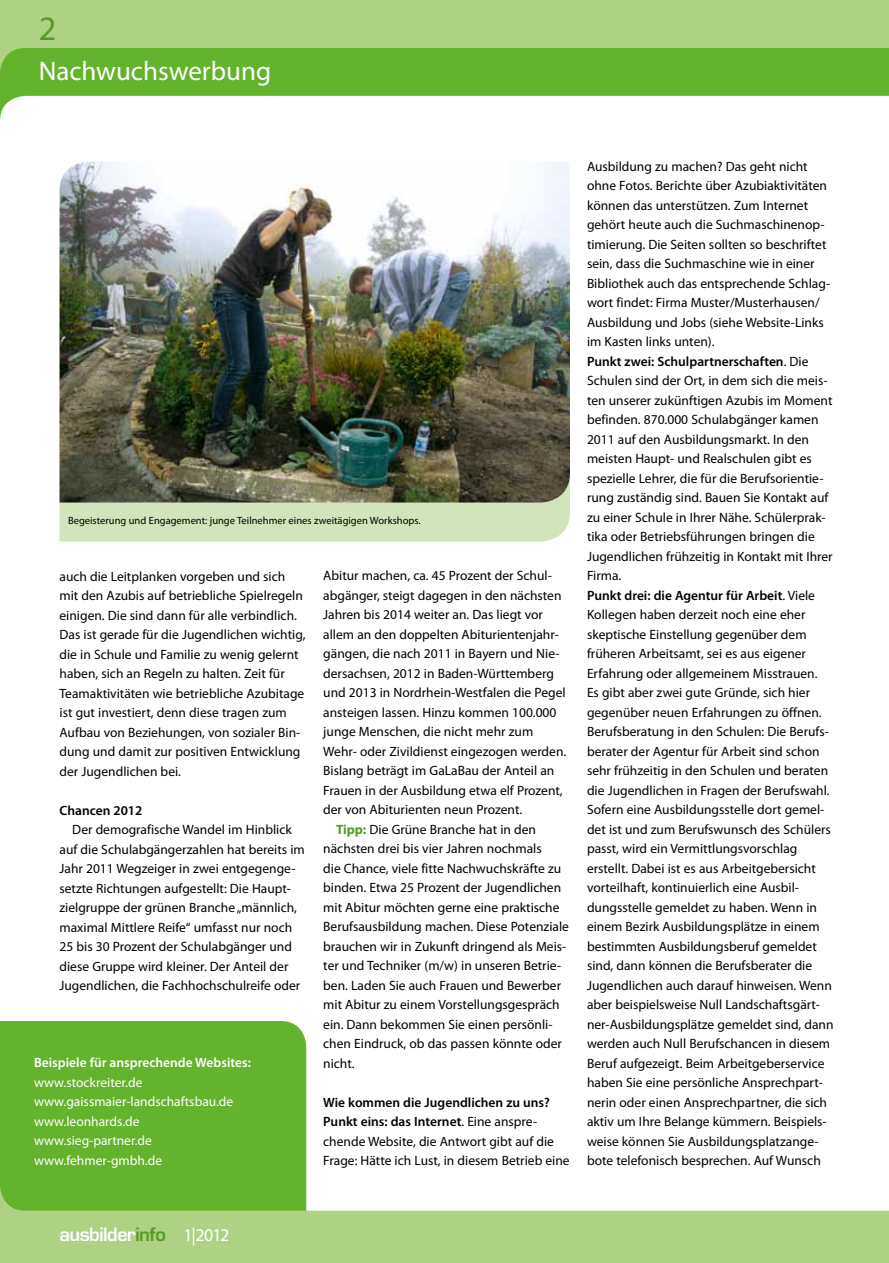
<style>
.page{position:relative;width:889px;height:1263px;background:#fff}
.page>*{position:absolute;margin:0;border:0;box-sizing:border-box;transform-origin:0 0}
.t1{font:34.35px "Myriad Pro";color:#559a26}
.t2{font:27px "Myriad Pro";color:#fff}
.t3{font:600 18px "Eurostile";letter-spacing:-.025em;color:#fff}
.t4{font:13.5px/19.5px "Myriad Pro";color:#000}
.t5{font:13.5px/19.5px "Myriad Pro";color:#fff}
.t6{font:600 13.5px "Myriad Pro";color:#fff}
.t7{font:600 13.5px "Myriad Pro";color:#000}
.t8{font:10.5px "Myriad Pro";color:#000}
.s1{font-weight:700;color:#559a26}
.s2{font-weight:600}
.s3{color:#559a26}
.s4{font-family:"Myriad Pro";font-weight:400}
</style>
<div class="page">
<div style="left:0;top:1021px;width:306px;height:140px;background:#64b32c"></div>
<div style="left:60px;top:503px;width:510px;height:39px;background:#d2e4ba"></div>
<img style="left:60px;top:162px;width:510px;height:341px">
<div style="left:0;top:0;width:889px;height:87px;background:#aed184"></div>
<svg style="left:0;top:48px;width:889px;height:71px;fill:#64b32c"></svg>
<svg style="left:0;top:1161px;width:889px;height:102px;fill:#aed184"></svg>
<h1 class="t1" style="left:39px;top:7px;width:19px">2</h1>
<h2 class="t2" style="left:39px;top:54px;width:234px">Nachwuchswerbung</h2>
<p class="t8" style="left:68px;top:514px;width:354px">Begeisterung und Engagement: junge Teilnehmer eines zweitägigen Workshops.</p>
<p class="t4" style="left:60px;top:566px;width:247px">auch die Leitplanken vorgeben und sich mit den Azubis auf betriebliche Spielregeln einigen. Die sind dann für alle verbindlich.<br>Das ist gerade für die Jugendlichen wichtig, die in Schule und Familie zu wenig gelernt haben, sich an Regeln zu halten. Zeit für Teamaktivitäten wie betriebliche Azubitage ist gut investiert, denn diese tragen zum Aufbau von Beziehungen, von sozialer Bin&shy;dung und damit zur positiven Entwicklung der Jugendlichen bei.</p>
<p class="t7" style="left:60px;top:801px;width:84px">Chancen 2012</p>
<p class="t4" style="left:60px;top:819px;width:247px;text-indent:13px">Der demografische Wandel im Hinblick auf die Schulabgängerzahlen hat bereits im Jahr 2011 Wegzeiger in zwei entgegenge&shy;setzte Richtungen aufgestellt: Die Haupt&shy;zielgruppe der grünen Branche „männlich, maximal Mittlere Reife“ umfasst nur noch 25 bis 30 Prozent der Schulabgänger und diese Gruppe wird kleiner. Der Anteil der Jugendlichen, die Fachhochschulreife oder</p>
<p class="t6" style="left:34px;top:1054px;width:218px">Beispiele für ansprechende Websites:</p>
<p class="t5" style="left:34px;top:1072px;width:201px">www.stockreiter.de www.gaissmaier-landschaftsbau.de www.leonhards.de www.sieg-partner.de www.fehmer-gmbh.de</p>
<p class="t4" style="left:323px;top:566px;width:230px">Abitur machen, ca. 45 Prozent der Schul-</p>
<p class="t4" style="left:323px;top:585px;width:240px">abgänger, steigt dagegen in den nächsten</p>
<p class="t4" style="left:323px;top:605px;width:221px">Jahren bis 2014 weiter an. Das liegt vor</p>
<p class="t4" style="left:323px;top:624px;width:237px">allem an den doppelten Abiturientenjahr-</p>
<p class="t4" style="left:323px;top:644px;width:238px">gängen, die nach 2011 in Bayern und Nie-</p>
<p class="t4" style="left:323px;top:663px;width:232px">dersachsen, 2012 in Baden-Württemberg</p>
<p class="t4" style="left:323px;top:683px;width:244px">und 2013 in Nordrhein-Westfalen die Pegel</p>
<p class="t4" style="left:323px;top:702px;width:235px">ansteigen lassen. Hinzu kommen 100.000</p>
<p class="t4" style="left:323px;top:722px;width:211px">junge Menschen, die nicht mehr zum</p>
<p class="t4" style="left:323px;top:741px;width:244px">Wehr- oder Zivildienst eingezogen werden.</p>
<p class="t4" style="left:323px;top:761px;width:233px">Bislang beträgt im GaLaBau der Anteil an</p>
<p class="t4" style="left:323px;top:780px;width:241px">Frauen in der Ausbildung etwa elf Prozent,</p>
<p class="t4" style="left:323px;top:800px;width:200px">der von Abiturienten neun Prozent.</p>
<p class="t4" style="left:336px;top:819px;width:201px"><span class="s1">Tipp:</span> Die Grüne Branche hat in den</p>
<p class="t4" style="left:323px;top:839px;width:220px">nächsten drei bis vier Jahren nochmals</p>
<p class="t4" style="left:323px;top:858px;width:239px">die Chance, viele fitte Nachwuchskräfte zu</p>
<p class="t4" style="left:323px;top:878px;width:239px">binden. Etwa 25 Prozent der Jugendlichen</p>
<p class="t4" style="left:323px;top:897px;width:238px">mit Abitur möchten gerne eine praktische</p>
<p class="t4" style="left:323px;top:917px;width:247px">Berufsausbildung machen. Diese Potenziale</p>
<p class="t4" style="left:323px;top:936px;width:245px">brauchen wir in Zukunft dringend als Meis-</p>
<p class="t4" style="left:323px;top:956px;width:239px">ter und Techniker (m/w) in unseren Betrie-</p>
<p class="t4" style="left:323px;top:975px;width:239px">ben. Laden Sie auch Frauen und Bewerber</p>
<p class="t4" style="left:323px;top:995px;width:238px">mit Abitur zu einem Vorstellungsgespräch</p>
<p class="t4" style="left:323px;top:1014px;width:231px">ein. Dann bekommen Sie einen persönli-</p>
<p class="t4" style="left:323px;top:1034px;width:240px">chen Eindruck, ob das passen könnte oder</p>
<p class="t4" style="left:323px;top:1053px;width:33px">nicht.</p>
<p class="t4" style="left:323px;top:1092px;width:248px"><span class="s2">Wie kommen die Jugendlichen zu uns?<br>Punkt eins: das Internet</span>. Eine anspre&shy;chende Website, die Antwort gibt auf die Frage: Hätte ich Lust, in diesem Betrieb eine</p>
<p class="t4" style="left:587px;top:156px;width:248px">Ausbildung zu machen? Das geht nicht ohne Fotos. Berichte über Azubiaktivitäten können das unterstützen. Zum Internet gehört heute auch die Suchmaschinenop&shy;timierung. Die Seiten sollten so beschriftet sein, dass die Suchmaschine wie in einer Bibliothek auch das entsprechende Schlag&shy;wort findet: Firma Muster/Musterhausen/ Ausbildung und Jobs (siehe Website-Links im Kasten links unten).<br><span class="s2">Punkt zwei: Schulpartnerschaften</span>. Die Schulen sind der Ort, in dem sich die meis&shy;ten unserer zukünftigen Azubis im Moment befinden. 870.000 Schulabgänger kamen 2011 auf den Ausbildungsmarkt. In den meisten Haupt- und Realschulen gibt es spezielle Lehrer, die für die Berufsorientie&shy;rung zuständig sind. Bauen Sie Kontakt auf zu einer Schule in Ihrer Nähe. Schülerprak&shy;tika oder Betriebsführungen bringen die Jugendlichen frühzeitig in Kontakt mit Ihrer Firma.<br><span class="s2">Punkt drei: die Agentur für Arbeit</span>. Viele Kollegen haben derzeit noch eine eher skeptische Einstellung gegenüber dem früheren Arbeitsamt, sei es aus eigener Erfahrung oder allgemeinem Misstrauen.<br>Es gibt aber zwei gute Gründe, sich hier gegenüber neuen Erfahrungen zu öffnen.<br>Berufsberatung in den Schulen: Die Berufs&shy;berater der Agentur für Arbeit sind schon sehr frühzeitig in den Schulen und beraten die Jugendlichen in Fragen der Berufswahl.<br>Sofern eine Ausbildungsstelle dort gemel&shy;det ist und zum Berufswunsch des Schülers passt, wird ein Vermittlungsvorschlag erstellt. Dabei ist es aus Arbeitgebersicht vorteilhaft, kontinuierlich eine Ausbil&shy;dungsstelle gemeldet zu haben. Wenn in einem Bezirk Ausbildungsplätze in einem bestimmten Ausbildungsberuf gemeldet sind, dann können die Berufsberater die Jugendlichen auch darauf hinweisen. Wenn aber beispielsweise Null Landschaftsgärt&shy;ner-Ausbildungsplätze gemeldet sind, dann werden auch Null Berufschancen in diesem Beruf aufgezeigt. Beim Arbeitgeberservice haben Sie eine persönliche Ansprechpart&shy;nerin oder einen Ansprechpartner, die sich aktiv um Ihre Belange kümmern. Beispiels&shy;weise können Sie Ausbildungsplatzange&shy;bote telefonisch besprechen. Auf Wunsch</p>
<h3 class="t3" style="left:60px;top:1223px;width:171px">ausbilder<span class="s3">info</span> <span class="s4">1|2012</span></h3>
</div>
